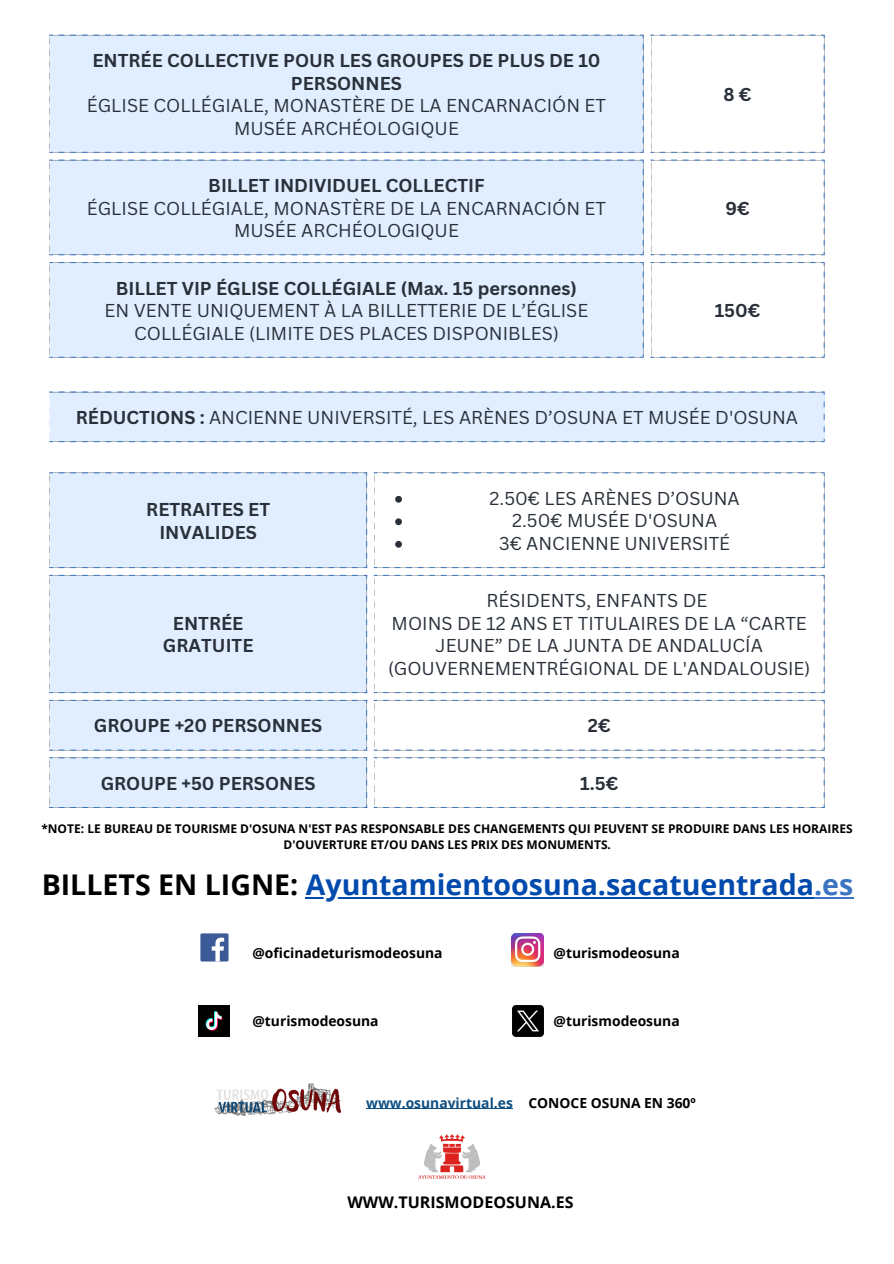
<style>
.page{position:relative;width:894px;height:1264px;background:#fff}
.page>*{position:absolute;margin:0;border:0;box-sizing:border-box;transform-origin:0 0}
.t1{font:700 28.5px "Open Sans";color:#004aad}
.t2{font:18.15px/22.5px "Canva Sans";color:#293039;text-align:center}
.t3{font:700 18.15px/22.5px "Canva Sans";color:#293039;text-align:center}
.t4{font:700 16.05px "Open Sans";color:#000}
.t5{font:700 13.8px "Open Sans";color:#000}
.t6{font:700 13.8px "Open Sans";color:#0d4f83}
.t7{font:700 12px/16px "Open Sans";color:#000;text-align:center}
.s1{font-weight:700}
.s2{color:#000}
.s3{color:#3b75c2}
</style>
<div class="page">
<svg style="left:49px;top:35px;width:594px;height:323px;background:#dfecfd"></svg>
<svg style="left:650px;top:35px;width:174px;height:323px"></svg>
<svg style="left:49px;top:472px;width:318px;height:336px;background:#deecfd"></svg>
<svg style="left:374px;top:472px;width:450px;height:336px"></svg>
<svg style="left:49px;top:631px;width:1px;height:17px"></svg>
<svg style="left:374px;top:631px;width:1px;height:17px"></svg>
<svg style="left:366px;top:631px;width:1px;height:17px"></svg>
<svg style="left:823px;top:631px;width:1px;height:17px"></svg>
<div style="left:49px;top:391px;width:775px;height:51px;background:#e0eeff"></div>
<div style="left:200px;top:933px;width:28px;height:28px;background:#3d5a98;border-radius:2px"></div>
<svg style="left:212px;top:937px;width:12px;height:24px"></svg>
<img style="left:418px;top:1134px;width:68px;height:45px">
<img style="left:513px;top:1005px;width:30px;height:31px">
<img style="left:199px;top:1005px;width:30px;height:31px">
<img style="left:511px;top:933px;width:32px;height:33px">
<img style="left:214px;top:1083px;width:126px;height:32px">
<hr style="left:306px;top:897px;width:507px;height:1px;background:#004aad">
<hr style="left:813px;top:897px;width:40px;height:1px;background:#3b75c2">
<hr style="left:366px;top:1108px;width:147px;height:1px;background:#0d4f83">
<p class="t3" style="left:92px;top:49px;width:509px">ENTRÉE COLLECTIVE POUR LES GROUPES DE PLUS DE 10<br>PERSONNES</p>
<p class="t2" style="left:87px;top:94px;width:520px">ÉGLISE COLLÉGIALE, MONASTÈRE DE LA ENCARNACIÓN ET<br>MUSÉE ARCHÉOLOGIQUE</p>
<p class="t3" style="left:723px;top:83px;width:29px">8€</p>
<p class="t3" style="left:208px;top:174px;width:278px">BILLET INDIVIDUEL COLLECTIF</p>
<p class="t2" style="left:87px;top:196px;width:520px">ÉGLISE COLLÉGIALE, MONASTÈRE DE LA ENCARNACIÓN ET<br>MUSÉE ARCHÉOLOGIQUE</p>
<p class="t3" style="left:725px;top:196px;width:26px">9€</p>
<p class="t3" style="left:116px;top:276px;width:462px">BILLET VIP ÉGLISE COLLÉGIALE (Max. 15 personnes)</p>
<p class="t2" style="left:105px;top:299px;width:485px">EN VENTE UNIQUEMENT À LA BILLETTERIE DE L’ÉGLISE<br>COLLÉGIALE (LIMITE DES PLACES DISPONIBLES)</p>
<p class="t3" style="left:714px;top:299px;width:47px">150€</p>
<p class="t2" style="left:76px;top:406px;width:723px"><span class="s1">RÉDUCTIONS :</span> ANCIENNE UNIVERSITÉ, LES ARÈNES D’OSUNA ET MUSÉE D'OSUNA</p>
<p class="t3" style="left:146px;top:498px;width:125px">RETRAITES ET</p>
<p class="t3" style="left:159px;top:520px;width:99px">INVALIDES</p>
<p class="t3" style="left:173px;top:611px;width:72px">ENTRÉE</p>
<p class="t3" style="left:163px;top:634px;width:92px">GRATUITE</p>
<p class="t2" style="left:489px;top:486px;width:251px">2.50€ LES ARÈNES D’OSUNA</p>
<p class="t2" style="left:512px;top:509px;width:206px">2.50€ MUSÉE D'OSUNA</p>
<p class="t2" style="left:499px;top:531px;width:232px">3€ ANCIENNE UNIVERSITÉ</p>
<p class="t2" style="left:486px;top:589px;width:222px">RÉSIDENTS, ENFANTS DE</p>
<p class="t2" style="left:388px;top:611px;width:424px">MOINS DE 12 ANS ET TITULAIRES DE LA “CARTE<br>JEUNE” DE LA JUNTA DE ANDALUCÍA (GOUVERNEMENTRÉGIONAL DE L'ANDALOUSIE)</p>
<p class="t3" style="left:94px;top:714px;width:230px">GROUPE +20 PERSONNES</p>
<p class="t3" style="left:587px;top:714px;width:24px">2€</p>
<p class="t3" style="left:101px;top:771px;width:216px">GROUPE +50 PERSONES</p>
<p class="t3" style="left:580px;top:771px;width:40px">1.5€</p>
<h4 class="t7" style="left:41px;top:820px;width:812px">*NOTE: LE BUREAU DE TOURISME D'OSUNA N'EST PAS RESPONSABLE DES CHANGEMENTS QUI PEUVENT SE PRODUIRE DANS LES HORAIRES<br>D'OUVERTURE ET/OU DANS LES PRIX DES MONUMENTS.</h4>
<p class="t1" style="left:42px;top:864px;width:812px"><span class="s2">BILLETS EN LIGNE:</span> Ayuntamientoosuna.sacatuentrada<span class="s3">.es</span></p>
<p class="t5" style="left:252px;top:943px;width:191px">@oficinadeturismodeosuna</p>
<h4 class="t5" style="left:553px;top:943px;width:128px">@turismodeosuna</h4>
<h4 class="t5" style="left:252px;top:1011px;width:128px">@turismodeosuna</h4>
<p class="t5" style="left:553px;top:1011px;width:128px">@turismodeosuna</p>
<h3 class="t6" style="left:366px;top:1092px;width:148px">www.osunavirtual.es</h3>
<p class="t5" style="left:528px;top:1092px;width:169px">CONOCE OSUNA EN 360º</p>
<h2 class="t4" style="left:347px;top:1190px;width:227px">WWW.TURISMODEOSUNA.ES</h2>
</div>
